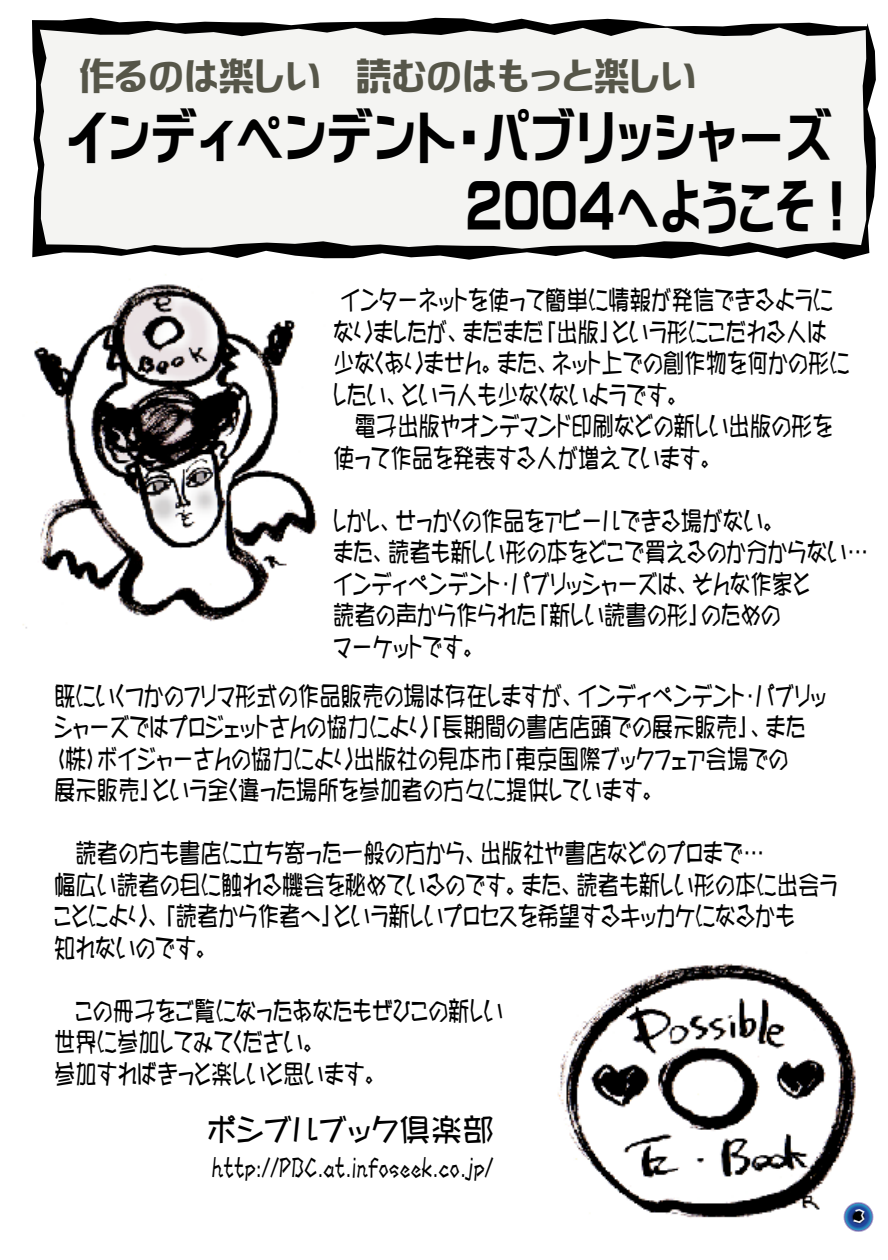
<style>
.page{position:relative;width:888px;height:1260px;background:#fff}
.page>*{position:absolute;margin:0;border:0;box-sizing:border-box;transform-origin:0 0}
.t1{font:58.5px/69px "Arphic P Singeitai Ultra JIS";color:#000;scale:.82 1}
.t2{font:36.45px "Arphic P Singeitai Ultra JIS";color:#565649;scale:.96 1}
.t3{font:31.5px "Arphic P Ita Tai Bold JIS";color:#000}
.t4{font:27px/31.5px "Arphic P Ita Tai Bold JIS";color:#000;scale:.8 1}
.t5{font:25.5px "Arphic P Ita Tai Bold JIS";color:#000;scale:.66 1}
.t6{font:18px "Arphic P Ita Tai Bold JIS";color:#f9f9f9;scale:.96 1}
</style>
<div class="page">
<img style="left:557px;top:963px;width:299px;height:255px">
<img style="left:22px;top:284px;width:295px;height:345px">
<svg style="left:32px;top:18px;width:844px;height:242px;fill:#f4f4f2"></svg>
<svg style="left:838px;top:1197px;width:36px;height:35px"></svg>
<h2 class="t2" style="left:80px;top:58px;width:645px">作るのは楽しい 読むのはもっと楽しい</h2>
<h1 class="t1" style="left:465px;top:103px;width:479px;text-indent:-399px">インディペンデント・パブリッシャーズ<br>2004へようこそ！</h1>
<p class="t4" style="left:333px;top:284px;width:647px">インターネットを使って簡単に情報が発信できるようになりましたが、まだまだ「出版」という形にこだわる人は少なくありません。また、ネット上での創作物を何かの形にしたい、という人も少なくないようです。</p>
<p class="t4" style="left:333px;top:410px;width:626px;text-indent:21px">電子出版やオンデマンド印刷などの新しい出版の形を使って作品を発表する人が増えています。</p>
<p class="t4" style="left:333px;top:505px;width:671px">しかし、せっかくの作品をアピールできる場がない。<br>また、読者も新しい形の本をどこで買えるのか分からない…インディペンデント・パブリッシャーズは、そんな作家と<br>読者の声から作られた「新しい読書の形」のための<br>マーケットです。</p>
<p class="t4" style="left:54px;top:680px;width:967px">既にいくつかのフリマ形式の作品販売の場は存在しますが、インディペンデント・パブリッシャーズではプロジェットさんの協力により「長期間の書店店頭での展示販売」、また<br>（株）ボイジャーさんの協力により出版社の見本市「東京国際ブックフェア会場での<br>展示販売」という全く違った場所を参加者の方々に提供しています。</p>
<p class="t4" style="left:54px;top:837px;width:981px;text-indent:21px">読者の方も書店に立ち寄った一般の方から、出版社や書店などのプロまで…<br>幅広い読者の目に触れる機会を秘めているのです。また、読者も新しい形の本に出会うことにより、「読者から作者へ」という新しいプロセスを希望するキッカケになるかも<br>知れないのです。</p>
<p class="t4" style="left:54px;top:995px;width:563px;text-indent:21px">この冊子をご覧になったあなたもぜひこの新しい世界に参加してみてください。<br>参加すればきっと楽しいと思います。</p>
<p class="t3" style="left:207px;top:1114px;width:289px">ポシブルブック倶楽部</p>
<p class="t5" style="left:212px;top:1155px;width:428px">http://PBC.at.infoseek.co.jp/</p>
<p class="t6" style="left:853px;top:1208px;width:14px">3</p>
</div>
